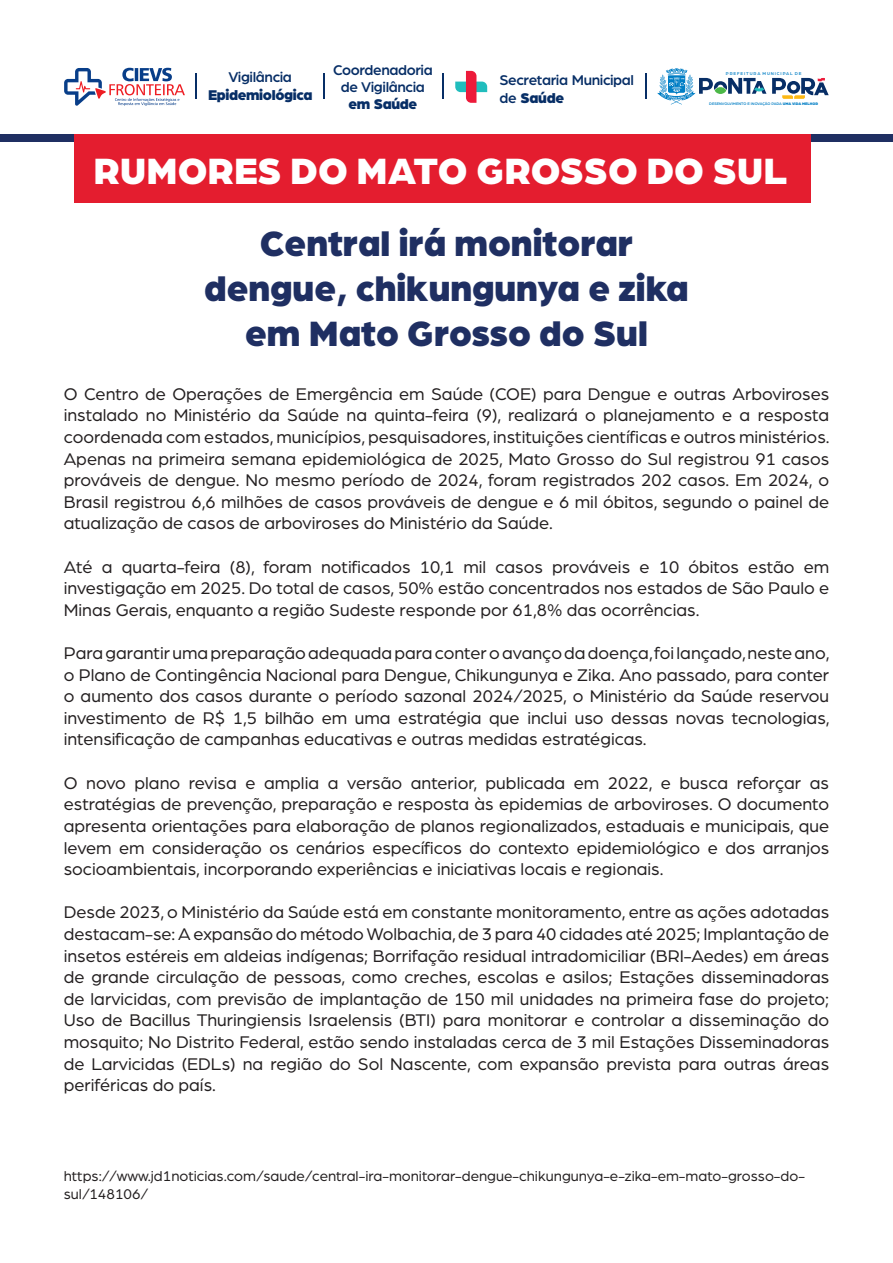
<style>
.page{position:relative;width:893px;height:1263px;background:#fff}
.page>*{position:absolute;margin:0;border:0;box-sizing:border-box;transform-origin:0 0}
.t1{font:900 39px "Arboria";color:#fff}
.t2{font:900 37.5px/45px "Arboria";color:#1f2f62;text-align:center}
.t3{font:18px/21.6px "Arboria";color:#231f20;text-align:justify}
.t4{font:15px/18px "Arboria";color:#231f20}
.t5{font:500 15px/17.4px "Arboria";letter-spacing:-.025em;color:#072e66}
.t6{font:900 15px "Arboria";letter-spacing:-.02em;color:#072e66}
.t7{font:500 4.35px "Arboria";letter-spacing:.2em;color:#007ec5}
.t8{font:500 3.9px "Arboria";color:#007ec5}
.s1{font-weight:900}
</style>
<div class="page">
<svg style="left:657px;top:68px;width:109px;height:37px"></svg>
<svg style="left:772px;top:78px;width:57px;height:21px"></svg>
<svg style="left:455px;top:71px;width:32px;height:32px"></svg>
<svg style="left:64px;top:68px;width:121px;height:38px"></svg>
<svg style="left:196px;top:73px;width:1px;height:25px"></svg>
<svg style="left:323px;top:73px;width:1px;height:25px"></svg>
<svg style="left:443px;top:73px;width:1px;height:25px"></svg>
<svg style="left:645px;top:73px;width:1px;height:25px"></svg>
<div style="left:0;top:134px;width:893px;height:7px;background:#1f2f62"></div>
<div style="left:74px;top:134px;width:736px;height:68px;background:#e41d2f"></div>
<p class="t5" style="left:228px;top:69px;width:65px">Vigilância</p>
<p class="t6" style="left:208px;top:88px;width:106px">Epidemiológica</p>
<p class="t5" style="left:333px;top:62px;width:101px;line-height:16.8px;text-align:center">Coordenadoria de Vigilância</p>
<p class="t6" style="left:349px;top:98px;width:70px">em Saúde</p>
<p class="t5" style="left:499px;top:72px;width:136px">Secretaria Municipal de <span class="s1">Saúde</span></p>
<p class="t7" style="left:726px;top:71px;width:77px">PREFEITURA MUNICIPAL DE</p>
<p class="t8" style="left:709px;top:102px;width:110px">DESENVOLVIMENTO E INOVAÇÃO PARA <span class="s1">UMA VIDA MELHOR</span></p>
<h1 class="t1" style="left:94px;top:142px;width:696px">RUMORES DO MATO GROSSO DO SUL</h1>
<h2 class="t2" style="left:204px;top:218px;width:486px">Central irá monitorar dengue, chikungunya e zika em Mato Grosso do Sul</h2>
<p class="t3" style="left:64px;top:382px;width:767px">O Centro de Operações de Emergência em Saúde (COE) para Dengue e outras Arboviroses instalado no Ministério da Saúde na quinta-feira (9), realizará o planejamento e a resposta coordenada com estados, municípios, pesquisadores, instituições científicas e outros ministérios.<br>Apenas na primeira semana epidemiológica de 2025, Mato Grosso do Sul registrou 91 casos prováveis de dengue. No mesmo período de 2024, foram registrados 202 casos. Em 2024, o Brasil registrou 6,6 milhões de casos prováveis de dengue e 6 mil óbitos, segundo o painel de atualização de casos de arboviroses do Ministério da Saúde.</p>
<p class="t3" style="left:64px;top:555px;width:767px">Até a quarta-feira (8), foram notificados 10,1 mil casos prováveis e 10 óbitos estão em investigação em 2025. Do total de casos, 50% estão concentrados nos estados de São Paulo e Minas Gerais, enquanto a região Sudeste responde por 61,8% das ocorrências.</p>
<p class="t3" style="left:64px;top:641px;width:767px">Para garantir uma preparação adequada para conter o avanço da doença, foi lançado, neste ano, o Plano de Contingência Nacional para Dengue, Chikungunya e Zika. Ano passado, para conter o aumento dos casos durante o período sazonal 2024/2025, o Ministério da Saúde reservou investimento de R$ 1,5 bilhão em uma estratégia que inclui uso dessas novas tecnologias, intensificação de campanhas educativas e outras medidas estratégicas.</p>
<p class="t3" style="left:64px;top:771px;width:767px">O novo plano revisa e amplia a versão anterior, publicada em 2022, e busca reforçar as estratégias de prevenção, preparação e resposta às epidemias de arboviroses. O documento apresenta orientações para elaboração de planos regionalizados, estaduais e municipais, que levem em consideração os cenários específicos do contexto epidemiológico e dos arranjos socioambientais, incorporando experiências e iniciativas locais e regionais.</p>
<p class="t3" style="left:64px;top:901px;width:767px">Desde 2023, o Ministério da Saúde está em constante monitoramento, entre as ações adotadas destacam-se: A expansão do método Wolbachia, de 3 para 40 cidades até 2025; Implantação de insetos estéreis em aldeias indígenas; Borrifação residual intradomiciliar (BRI-Aedes) em áreas de grande circulação de pessoas, como creches, escolas e asilos; Estações disseminadoras de larvicidas, com previsão de implantação de 150 mil unidades na primeira fase do projeto; Uso de Bacillus Thuringiensis Israelensis (BTI) para monitorar e controlar a disseminação do mosquito; No Distrito Federal, estão sendo instaladas cerca de 3 mil Estações Disseminadoras de Larvicidas (EDLs) na região do Sol Nascente, com expansão prevista para outras áreas periféricas do país.</p>
<p class="t4" style="left:64px;top:1166px;width:743px">https://www.jd1noticias.com/saude/central-ira-monitorar-dengue-chikungunya-e-zika-em-mato-grosso-do&shy;sul/148106/</p>
</div>
